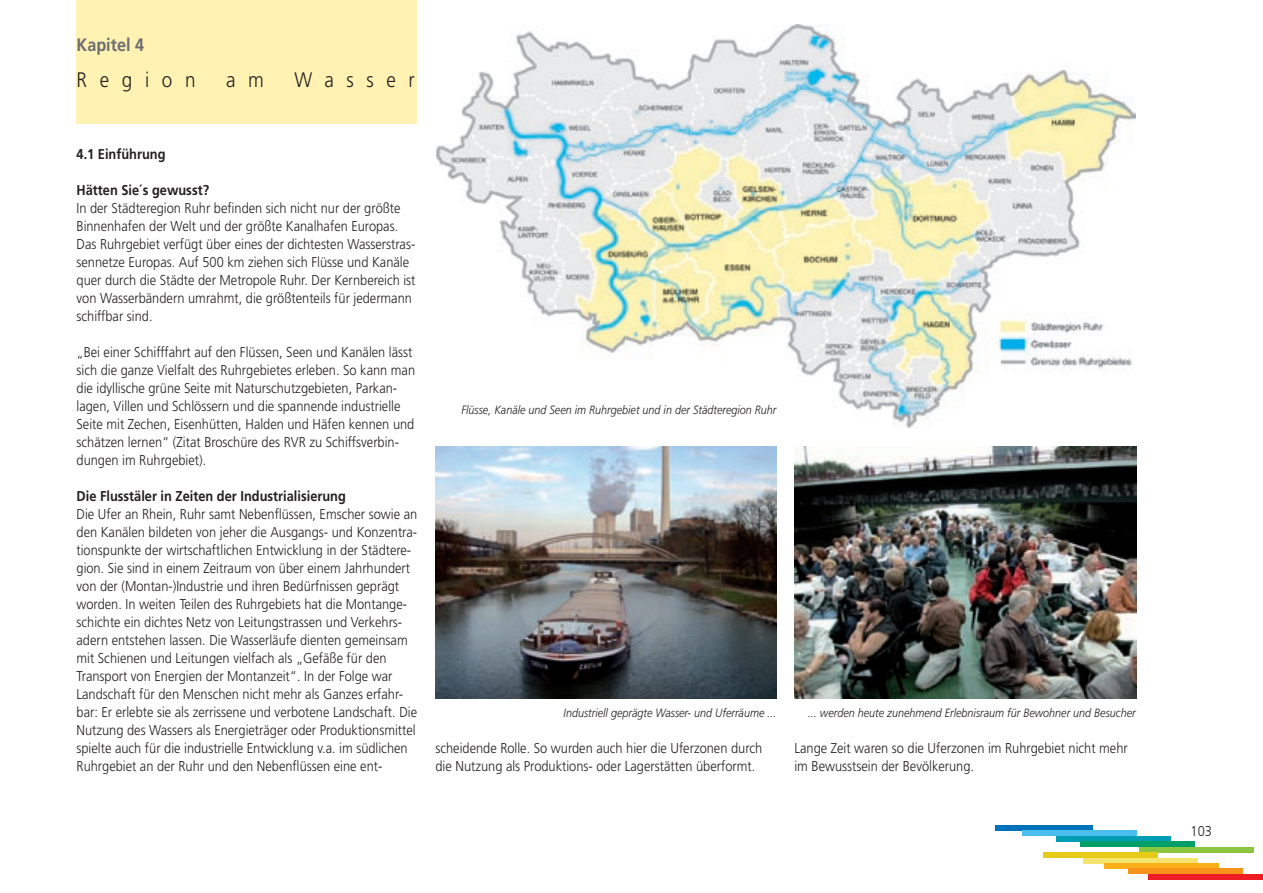
<style>
.page{position:relative;width:1263px;height:893px;background:#fff}
.page>*{position:absolute;margin:0;border:0;box-sizing:border-box;transform-origin:0 0}
.t1{font:300 21px "Frutiger LT";letter-spacing:.67em;color:#231f20;scale:.9 1}
.t2{font:700 18px "Frutiger LT";color:#6c6d70;scale:.9 1}
.t3{font:300 14.25px/18px "Frutiger LT";color:#231f20;scale:.9 1}
.t4{font:700 14.25px "Frutiger LT";color:#231f20;scale:.9 1}
.t5{font:italic 300 12px "Frutiger LT";color:#231f20;scale:.9 1}
</style>
<div class="page">
<div style="left:77px;top:0;width:340px;height:123px;background:#fff2b3"></div>
<div style="left:995px;top:825px;width:97px;height:6px;background:#0072bc"></div>
<div style="left:1022px;top:830px;width:115px;height:6px;background:#4abfee"></div>
<div style="left:1057px;top:836px;width:114px;height:6px;background:#009eb4"></div>
<div style="left:1080px;top:841px;width:114px;height:6px;background:#009f68"></div>
<div style="left:1139px;top:847px;width:115px;height:6px;background:#8bc63e"></div>
<div style="left:1043px;top:852px;width:114px;height:6px;background:#e8cb19"></div>
<div style="left:1083px;top:858px;width:115px;height:5px;background:#f4e46d"></div>
<div style="left:1104px;top:863px;width:114px;height:6px;background:#faaf18"></div>
<div style="left:1128px;top:868px;width:114px;height:6px;background:#f7931d"></div>
<div style="left:1149px;top:874px;width:114px;height:6px;background:#ee1d23"></div>
<img style="left:435px;top:447px;width:341px;height:252px">
<img style="left:795px;top:447px;width:341px;height:252px">
<img style="left:437px;top:24px;width:698px;height:403px">
<p class="t2" style="left:77px;top:34px;width:77px">Kapitel 4</p>
<h1 class="t1" style="left:77px;top:68px;width:134px">Region</h1>
<h1 class="t1" style="left:226px;top:68px;width:44px">a m</h1>
<h1 class="t1" style="left:295px;top:68px;width:135px">Wasser</h1>
<p class="t4" style="left:77px;top:146px;width:100px">4.1 Einführung</p>
<p class="t4" style="left:77px;top:182px;width:149px">Hätten Sie´s gewusst?</p>
<p class="t3" style="left:77px;top:199px;width:378px">In der Städteregion Ruhr befinden sich nicht nur der größte Binnenhafen der Welt und der größte Kanalhafen Europas.<br>Das Ruhrgebiet verfügt über eines der dichtesten Wasserstras&shy;sennetze Europas. Auf 500 km ziehen sich Flüsse und Kanäle quer durch die Städte der Metropole Ruhr. Der Kernbereich ist von Wasserbändern umrahmt, die größtenteils für jedermann schiffbar sind.</p>
<p class="t3" style="left:77px;top:343px;width:378px">„Bei einer Schifffahrt auf den Flüssen, Seen und Kanälen lässt sich die ganze Vielfalt des Ruhrgebietes erleben. So kann man die idyllische grüne Seite mit Naturschutzgebieten, Parkan&shy;lagen, Villen und Schlössern und die spannende industrielle Seite mit Zechen, Eisenhütten, Halden und Häfen kennen und schätzen lernen“ (Zitat Broschüre des RVR zu Schiffsverbin&shy;dungen im Ruhrgebiet).</p>
<p class="t4" style="left:77px;top:488px;width:301px">Die Flusstäler in Zeiten der Industrialisierung</p>
<p class="t3" style="left:77px;top:505px;width:380px">Die Ufer an Rhein, Ruhr samt Nebenflüssen, Emscher sowie an den Kanälen bildeten von jeher die Ausgangs- und Konzentra&shy;tionspunkte der wirtschaftlichen Entwicklung in der Städtere&shy;gion. Sie sind in einem Zeitraum von über einem Jahrhundert von der (Montan-)Industrie und ihren Bedürfnissen geprägt worden. In weiten Teilen des Ruhrgebiets hat die Montange&shy;schichte ein dichtes Netz von Leitungstrassen und Verkehrs&shy;adern entstehen lassen. Die Wasserläufe dienten gemeinsam mit Schienen und Leitungen vielfach als „Gefäße für den Transport von Energien der Montanzeit“. In der Folge war Landschaft für den Menschen nicht mehr als Ganzes erfahr&shy;bar: Er erlebte sie als zerrissene und verbotene Landschaft. Die Nutzung des Wassers als Energieträger oder Produktionsmittel spielte auch für die industrielle Entwicklung v.a. im südlichen Ruhrgebiet an der Ruhr und den Nebenflüssen eine ent-</p>
<p class="t5" style="left:461px;top:403px;width:352px">Flüsse, Kanäle und Seen im Ruhrgebiet und in der Städteregion Ruhr</p>
<p class="t5" style="left:564px;top:706px;width:238px">Industriell geprägte Wasser- und Uferräume ...</p>
<p class="t5" style="left:808px;top:706px;width:366px">... werden heute zunehmend Erlebnisraum für Bewohner und Besucher</p>
<p class="t3" style="left:435px;top:739px;width:364px">scheidende Rolle. So wurden auch hier die Uferzonen durch die Nutzung als Produktions- oder Lagerstätten überformt.</p>
<p class="t3" style="left:794px;top:739px;width:372px">Lange Zeit waren so die Uferzonen im Ruhrgebiet nicht mehr im Bewusstsein der Bevölkerung.</p>
<p class="t3" style="left:1190px;top:822px;width:25px">103</p>
</div>
